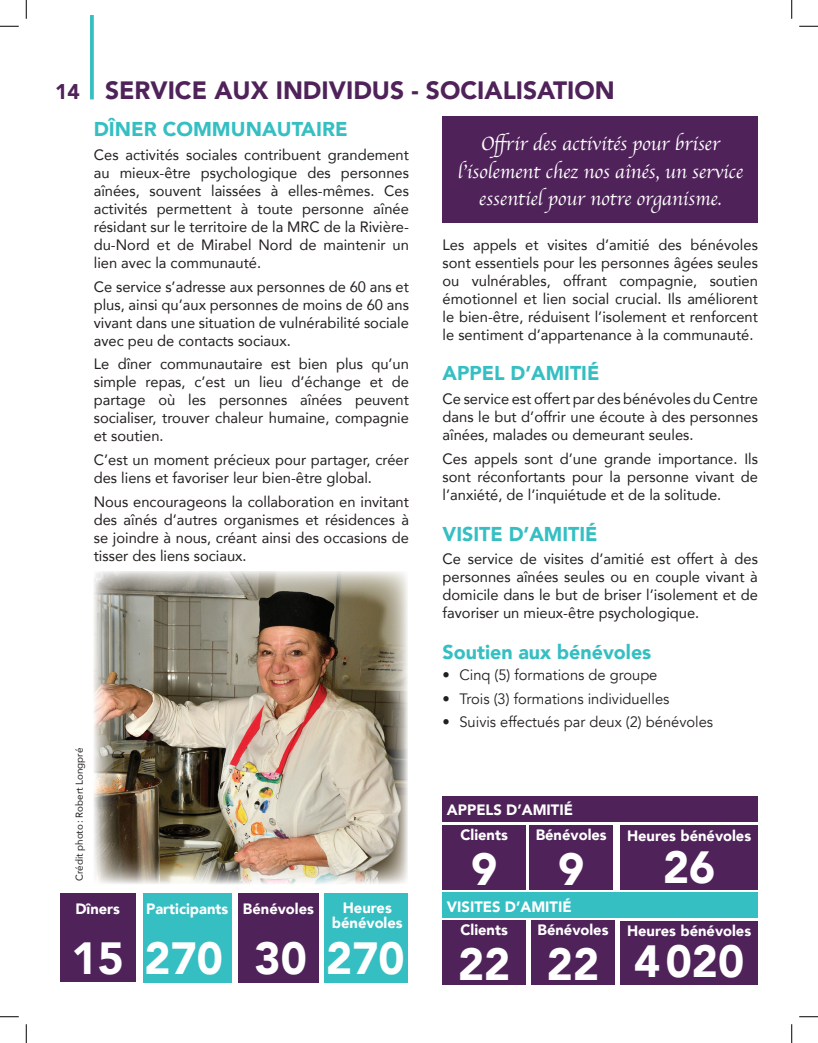
<style>
.page{position:relative;width:818px;height:1043px;background:#fff}
.page>*{position:absolute;margin:0;border:0;box-sizing:border-box;transform-origin:0 0}
.t1{font:900 45px "Avenir";color:#fff}
.t2{font:900 25px "Avenir";color:#50225a}
.t3{font:20px/27.5px "Apple Chancery";color:#fff;text-align:center}
.t4{font:900 20px "Avenir";color:#35bfc3}
.t5{font:15px/18px "Avenir";color:#231f20;text-align:justify}
.t6{font:900 15px/15px "Avenir";color:#fff;text-align:center}
.t7{font:15px "Avenir";color:#231f20}
.t8{font:10px "Avenir";color:#231f20}
.s1{font-size:21.25px}
</style>
<div class="page">
<img style="left:94px;top:571px;width:314px;height:313px">
<div style="left:442px;top:920px;width:83px;height:64px;background:#50225a"></div>
<div style="left:531px;top:920px;width:83px;height:64px;background:#50225a"></div>
<div style="left:529px;top:825px;width:83px;height:64px;background:#50225a"></div>
<div style="left:442px;top:825px;width:83px;height:64px;background:#50225a"></div>
<div style="left:620px;top:921px;width:138px;height:63px;background:#50225a"></div>
<div style="left:620px;top:825px;width:138px;height:64px;background:#50225a"></div>
<div style="left:60px;top:893px;width:75px;height:88px;background:#50225a"></div>
<div style="left:143px;top:893px;width:88px;height:89px;background:#35bfc3"></div>
<div style="left:324px;top:893px;width:84px;height:89px;background:#35bfc3"></div>
<div style="left:238px;top:893px;width:81px;height:89px;background:#50225a"></div>
<svg style="left:90px;top:15px;width:4px;height:84px"></svg>
<div style="left:442px;top:893px;width:315px;height:25px;background:#35bfc3"></div>
<div style="left:442px;top:796px;width:315px;height:25px;background:#50225a"></div>
<div style="left:442px;top:116px;width:315px;height:107px;background:#50225a"></div>
<svg style="left:0;top:25px;width:19px;height:2px"></svg>
<svg style="left:799px;top:25px;width:19px;height:2px"></svg>
<svg style="left:0;top:1016px;width:19px;height:1px"></svg>
<svg style="left:799px;top:1016px;width:19px;height:1px"></svg>
<svg style="left:25px;top:0;width:2px;height:19px"></svg>
<svg style="left:25px;top:1024px;width:2px;height:18px"></svg>
<svg style="left:791px;top:0;width:1px;height:19px"></svg>
<svg style="left:791px;top:1024px;width:1px;height:18px"></svg>
<h2 class="t2" style="left:55px;top:69px;width:561px"><span class="s1">14</span> SERVICE AUX INDIVIDUS - SOCIALISATION</h2>
<h3 class="t4" style="left:94px;top:112px;width:255px">DÎNER COMMUNAUTAIRE</h3>
<p class="t5" style="left:94px;top:145px;width:317px">Ces activités sociales contribuent grandement au mieux-être psychologique des personnes aînées, souvent laissées à elles-mêmes. Ces activités permettent à toute personne aînée résidant sur le territoire de la MRC de la Rivière&shy;du-Nord et de Mirabel Nord de maintenir un lien avec la communauté.</p>
<p class="t5" style="left:94px;top:277px;width:317px">Ce service s’adresse aux personnes de 60 ans et plus, ainsi qu’aux personnes de moins de 60 ans vivant dans une situation de vulnérabilité sociale avec peu de contacts sociaux.</p>
<p class="t5" style="left:94px;top:354px;width:317px">Le dîner communautaire est bien plus qu’un simple repas, c’est un lieu d’échange et de partage où les personnes aînées peuvent socialiser, trouver chaleur humaine, compagnie et soutien.</p>
<p class="t5" style="left:94px;top:450px;width:317px">C’est un moment précieux pour partager, créer des liens et favoriser leur bien-être global.</p>
<p class="t5" style="left:94px;top:492px;width:317px">Nous encourageons la collaboration en invitant des aînés d’autres organismes et résidences à se joindre à nous, créant ainsi des occasions de tisser des liens sociaux.</p>
<p class="t8" style="left:71px;top:881px;width:135px;rotate:-90deg">Crédit photo: Robert Longpré</p>
<p class="t6" style="left:75px;top:901px;width:46px">Dîners</p>
<p class="t6" style="left:146px;top:901px;width:169px">Participants Bénévoles</p>
<p class="t6" style="left:332px;top:899px;width:72px">Heures bénévoles</p>
<h1 class="t1" style="left:72px;top:920px;width:334px">15 270 30 270</h1>
<h3 class="t3" style="left:457px;top:130px;width:287px">Offrir des activités pour briser l’isolement chez nos aînés, un service essentiel pour notre organisme.</h3>
<p class="t5" style="left:442px;top:235px;width:317px">Les appels et visites d’amitié des bénévoles sont essentiels pour les personnes âgées seules ou vulnérables, offrant compagnie, soutien émotionnel et lien social crucial. Ils améliorent le bien-être, réduisent l’isolement et renforcent le sentiment d’appartenance à la communauté.</p>
<h3 class="t4" style="left:442px;top:356px;width:158px">APPEL D’AMITIÉ</h3>
<p class="t5" style="left:442px;top:389px;width:317px">Ce service est offert par des bénévoles du Centre dans le but d’offrir une écoute à des personnes aînées, malades ou demeurant seules.</p>
<p class="t5" style="left:442px;top:449px;width:317px">Ces appels sont d’une grande importance. Ils sont réconfortants pour la personne vivant de l’anxiété, de l’inquiétude et de la solitude.</p>
<h3 class="t4" style="left:442px;top:516px;width:156px">VISITE D’AMITIÉ</h3>
<p class="t5" style="left:442px;top:549px;width:317px">Ce service de visites d’amitié est offert à des personnes aînées seules ou en couple vivant à domicile dans le but de briser l’isolement et de favoriser un mieux-être psychologique.</p>
<h3 class="t4" style="left:442px;top:635px;width:210px">Soutien aux bénévoles</h3>
<p class="t7" style="left:442px;top:666px;width:216px">• Cinq (5) formations de groupe</p>
<p class="t7" style="left:442px;top:689px;width:228px">• Trois (3) formations individuelles</p>
<p class="t7" style="left:442px;top:713px;width:272px">• Suivis effectués par deux (2) bénévoles</p>
<p class="t6" style="left:447px;top:802px;width:128px">APPELS D’AMITIÉ</p>
<p class="t6" style="left:460px;top:827px;width:49px">Clients</p>
<p class="t6" style="left:535px;top:827px;width:73px">Bénévoles</p>
<h1 class="t1" style="left:471px;top:830px;width:28px">9</h1>
<h1 class="t1" style="left:558px;top:830px;width:28px">9</h1>
<p class="t6" style="left:447px;top:898px;width:126px">VISITES D’AMITIÉ</p>
<p class="t6" style="left:460px;top:922px;width:49px">Clients</p>
<p class="t6" style="left:537px;top:922px;width:73px">Bénévoles</p>
<h1 class="t1" style="left:458px;top:925px;width:143px">22 22</h1>
<p class="t6" style="left:627px;top:828px;width:126px">Heures bénévoles</p>
<h1 class="t1" style="left:663px;top:828px;width:54px">26</h1>
<p class="t6" style="left:627px;top:923px;width:126px">Heures bénévoles</p>
<h1 class="t1" style="left:634px;top:923px;width:111px">4020</h1>
</div>
